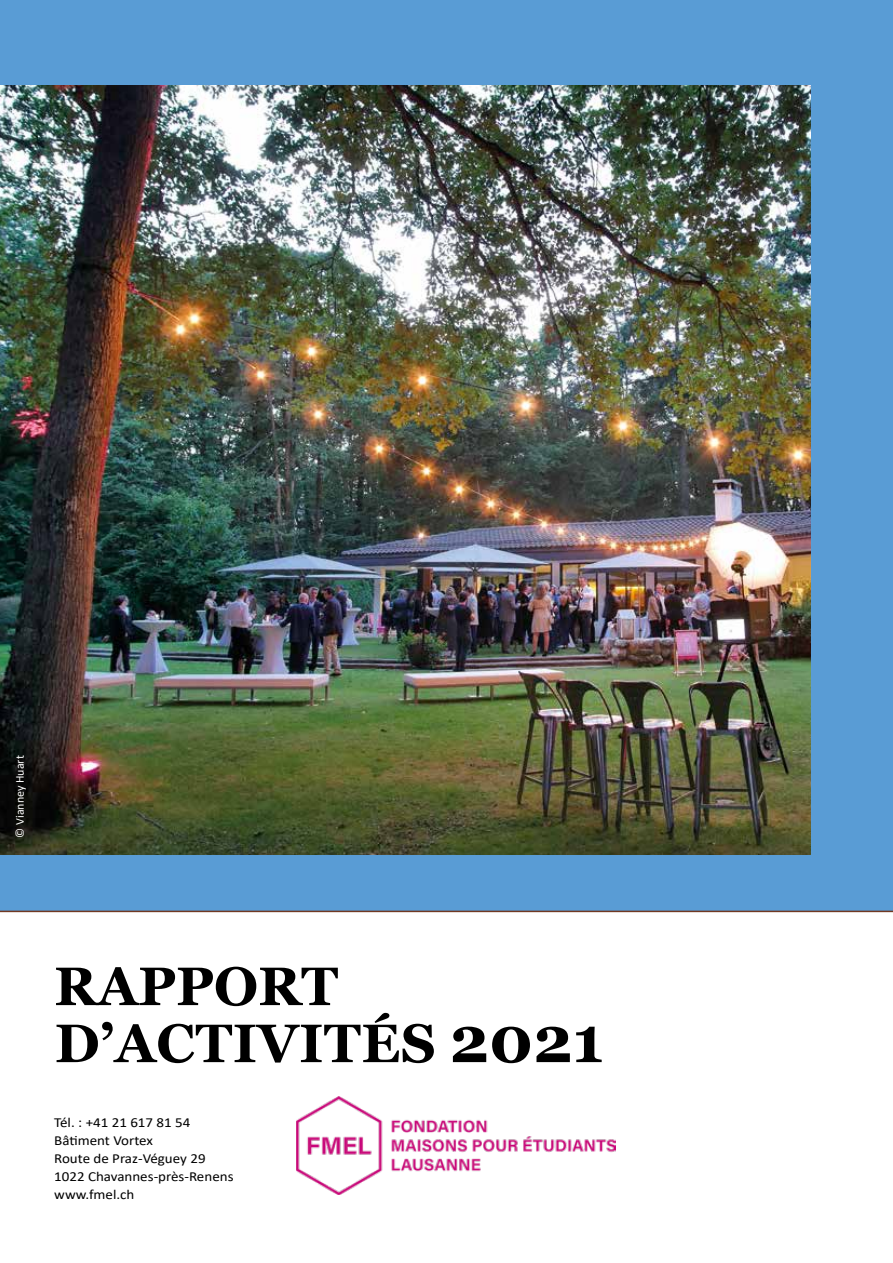
<style>
.page{position:relative;width:893px;height:1263px;background:#fff}
.page>*{position:absolute;margin:0;border:0;box-sizing:border-box;transform-origin:0 0}
.t1{font:700 54px/57px "Georgia";letter-spacing:.01em;color:#000}
.t2{font:13.8px/18px "Calibri";color:#000;scale:1.09 1}
.t3{font:12px "Calibri";color:#fff}
.s1{font-size:65.55px}
</style>
<div class="page">
<div style="left:0;top:0;width:893px;height:912px;background:#599cd5"></div>
<img style="left:0;top:85px;width:810px;height:770px">
<img style="left:296px;top:1096px;width:320px;height:98px">
<p class="t3" style="left:12px;top:838px;width:84px;rotate:-90deg">© Vianney Huart</p>
<h1 class="t1" style="left:54px;top:958px;width:551px">RAPPORT<br>D’ACTIVITÉS <span class="s1">2021</span></h1>
<p class="t2" style="left:54px;top:1113px;width:166px">Tél. : +41 21 617 81 54<br>Bâtiment Vortex<br>Route de Praz-Véguey 29<br>1022 Chavannes-près-Renens www.fmel.ch</p>
</div>
